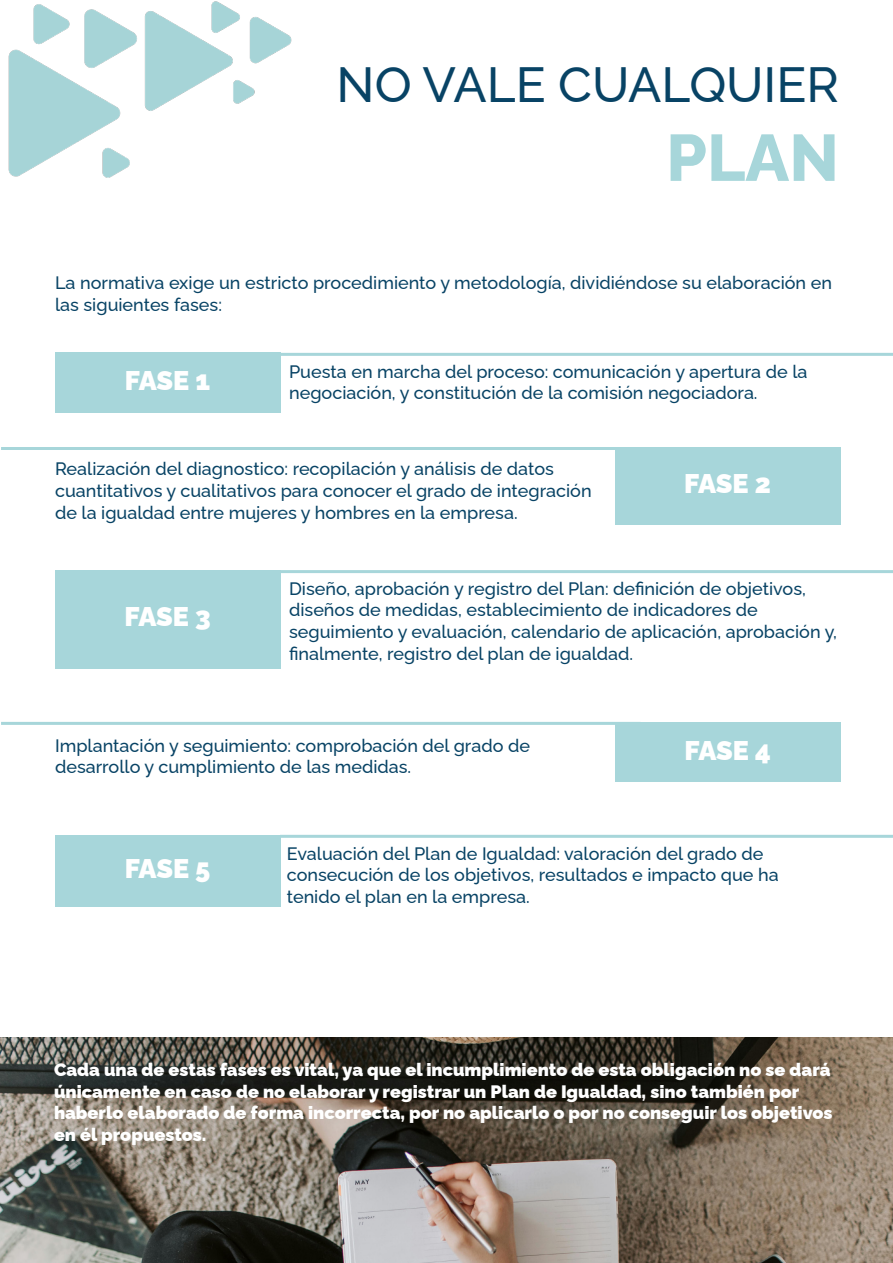
<style>
.page{position:relative;width:893px;height:1263px;background:#fff}
.page>*{position:absolute;margin:0;border:0;box-sizing:border-box;transform-origin:0 0}
.t1{font:800 65.55px "Raleway";color:#a7d6da}
.t2{font:500 49.5px "Raleway";color:#084365}
.t3{font:900 27px "Raleway";letter-spacing:-.01em;color:#fff}
.t4{font:500 18px/21.6px "Raleway";color:#084365}
.t5{font:900 18px/21.6px "Raleway";color:#fff}
</style>
<div class="page">
<img style="left:8px;top:4px;width:129px;height:174px">
<img style="left:144px;top:1px;width:148px;height:110px">
<div style="left:55px;top:353px;width:225px;height:60px;background:#a7d6da"></div>
<div style="left:615px;top:447px;width:225px;height:78px;background:#a7d6da"></div>
<div style="left:55px;top:570px;width:225px;height:99px;background:#a7d6da"></div>
<div style="left:615px;top:722px;width:225px;height:59px;background:#a7d6da"></div>
<div style="left:55px;top:835px;width:225px;height:71px;background:#a7d6da"></div>
<hr style="left:280px;top:353px;width:613px;height:3px;background:#a7d6da">
<hr style="left:280px;top:570px;width:613px;height:3px;background:#a7d6da">
<hr style="left:280px;top:835px;width:613px;height:3px;background:#a7d6da">
<hr style="left:1px;top:447px;width:639px;height:3px;background:#a7d6da">
<hr style="left:1px;top:722px;width:639px;height:3px;background:#a7d6da">
<img style="left:0;top:1037px;width:893px;height:226px">
<p class="t2" style="left:337px;top:45px;width:504px">NO VALE CUALQUIER</p>
<p class="t1" style="left:666px;top:105px;width:174px">PLAN</p>
<p class="t4" style="left:55px;top:270px;width:778px">La normativa exige un estricto procedimiento y metodología, dividiéndose su elaboración en las siguientes fases:</p>
<p class="t3" style="left:125px;top:359px;width:87px">FASE 1</p>
<p class="t4" style="left:289px;top:358px;width:520px">Puesta en marcha del proceso: comunicación y apertura de la negociación, y constitución de la comisión negociadora.</p>
<p class="t4" style="left:55px;top:456px;width:538px">Realización del diagnostico: recopilación y análisis de datos cuantitativos y cualitativos para conocer el grado de integración de la igualdad entre mujeres y hombres en la empresa.</p>
<p class="t3" style="left:684px;top:462px;width:88px">FASE 2</p>
<p class="t3" style="left:124px;top:595px;width:88px">FASE 3</p>
<p class="t4" style="left:289px;top:576px;width:549px">Diseño, aprobación y registro del Plan: definición de objetivos, diseños de medidas, establecimiento de indicadores de seguimiento y evaluación, calendario de aplicación, aprobación y, finalmente, registro del plan de igualdad.</p>
<p class="t4" style="left:55px;top:732px;width:476px">Implantación y seguimiento: comprobación del grado de desarrollo y cumplimiento de las medidas.</p>
<p class="t3" style="left:684px;top:729px;width:88px">FASE 4</p>
<p class="t3" style="left:125px;top:846px;width:87px">FASE 5</p>
<p class="t4" style="left:287px;top:840px;width:493px">Evaluación del Plan de Igualdad: valoración del grado de consecución de los objetivos, resultados e impacto que ha tenido el plan en la empresa.</p>
<p class="t5" style="left:54px;top:1057px;width:780px">Cada una de estas fases es vital, ya que el incumplimiento de esta obligación no se dará únicamente en caso de no elaborar y registrar un Plan de Igualdad, sino también por haberlo elaborado de forma incorrecta, por no aplicarlo o por no conseguir los objetivos en él propuestos.</p>
</div>
